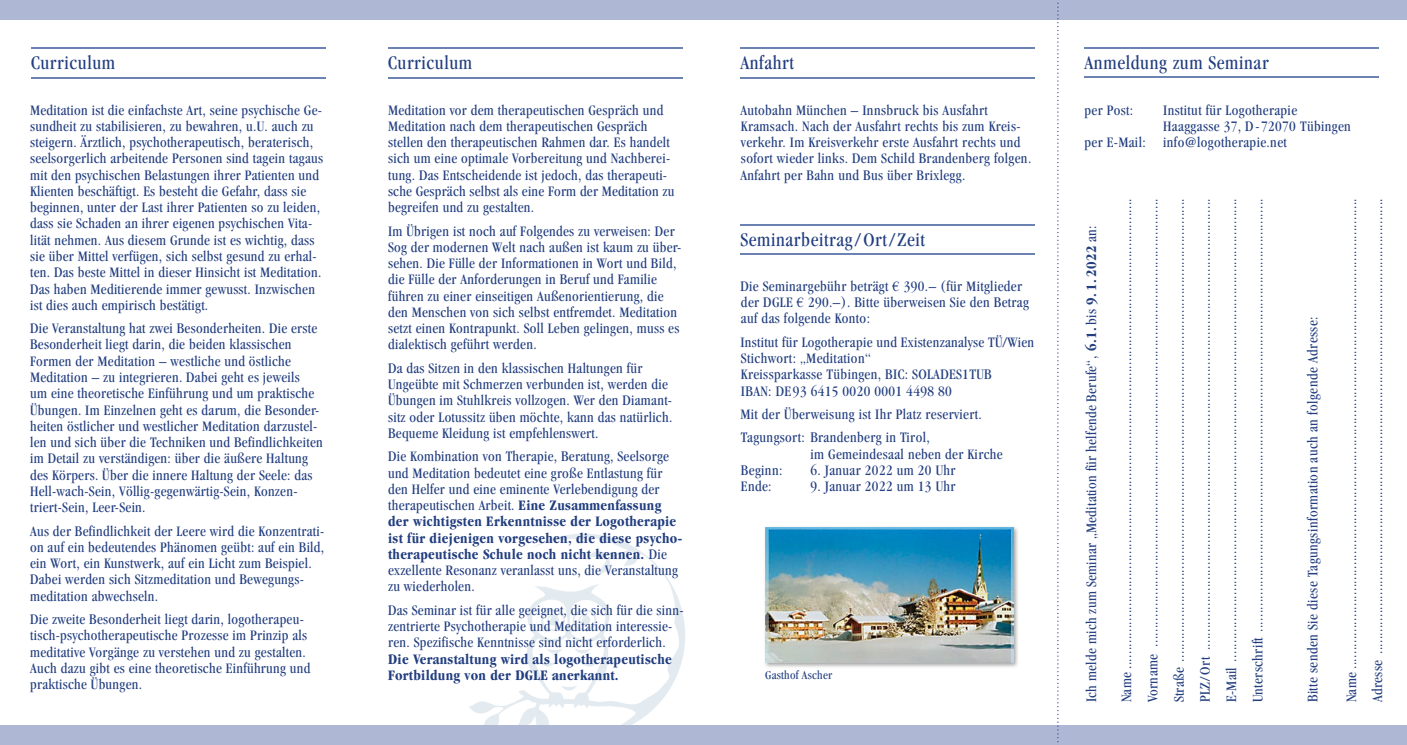
<style>
.page{position:relative;width:1407px;height:745px;background:#fff}
.page>*{position:absolute;margin:0;border:0;box-sizing:border-box;transform-origin:0 0}
.t1{font:condensed 20px "Garamond";letter-spacing:.03em;color:#223e80}
.t2{font:condensed 15px/16.2px "Garamond";letter-spacing:.02em;color:#223e80}
.t3{font:700 condensed 15px/16.2px "Garamond";letter-spacing:.02em;color:#223e80}
.t4{font:condensed 15px/16.2px "Garamond";letter-spacing:.025em;color:#223f80}
.t5{font:condensed 12.5px "Garamond";letter-spacing:.02em;color:#223e80}
.s1{font-weight:700}
.s2{font-family:"Times New Roman";font-stretch:normal;font-size:13.75px}
</style>
<div class="page">
<svg style="left:469px;top:533px;width:216px;height:192px"></svg>
<div style="left:0;top:725px;width:1407px;height:19px;background:#aeb7d4"></div>
<div style="left:0;top:0;width:1407px;height:19px;background:#aeb7d4"></div>
<hr style="left:31px;top:77px;width:294px;height:2px;background:#6b83b2">
<hr style="left:31px;top:47px;width:294px;height:2px;background:#6b83b2">
<hr style="left:1084px;top:76px;width:294px;height:1px;background:#6b83b2">
<hr style="left:1084px;top:47px;width:294px;height:2px;background:#6b83b2">
<hr style="left:740px;top:224px;width:294px;height:2px;background:#6b83b2">
<hr style="left:740px;top:253px;width:294px;height:2px;background:#6b83b2">
<svg style="left:1057px;top:2px;width:1px;height:741px"></svg>
<hr style="left:740px;top:77px;width:294px;height:2px;background:#6b83b2">
<hr style="left:740px;top:47px;width:294px;height:2px;background:#6b83b2">
<hr style="left:388px;top:77px;width:294px;height:2px;background:#6b83b2">
<hr style="left:388px;top:47px;width:294px;height:2px;background:#6b83b2">
<div style="left:762px;top:524px;width:257px;height:144px;background:#1e1e1c;opacity:.4"></div>
<img style="left:765px;top:527px;width:248px;height:134px">
<h1 class="t1" style="left:31px;top:51px;width:86px">Curriculum</h1>
<p class="t2" style="left:30px;top:101px;width:294px">Meditation ist die einfachste Art, seine psychische Ge&shy;sundheit zu stabilisieren, zu bewahren, u.U. auch zu steigern. Ärztlich, psychotherapeutisch, beraterisch, seelsorgerlich arbeitende Personen sind tagein tagaus mit den psychischen Belastungen ihrer Patienten und Klienten beschäftigt. Es besteht die Gefahr, dass sie beginnen, unter der Last ihrer Patienten so zu leiden, dass sie Schaden an ihrer eigenen psychischen Vita&shy;lität nehmen. Aus diesem Grunde ist es wichtig, dass sie über Mittel verfügen, sich selbst gesund zu erhal&shy;ten. Das beste Mittel in dieser Hinsicht ist Meditation.<br>Das haben Meditierende immer gewusst. Inzwischen ist dies auch empirisch bestätigt.</p>
<p class="t2" style="left:30px;top:320px;width:294px">Die Veranstaltung hat zwei Besonderheiten. Die erste Besonderheit liegt darin, die beiden klassischen Formen der Meditation – westliche und östliche Meditation – zu integrieren. Dabei geht es jeweils<br>um eine theoretische Einführung und um praktische Übungen. Im Einzelnen geht es darum, die Besonder&shy;heiten östlicher und westlicher Meditation darzustel&shy;len und sich über die Techniken und Befindlichkeiten im Detail zu verständigen: über die äußere Haltung des Körpers. Über die innere Haltung der Seele: das Hell-wach-Sein, Völlig-gegenwärtig-Sein, Konzen&shy;triert-Sein, Leer-Sein.</p>
<p class="t2" style="left:30px;top:522px;width:296px">Aus der Befindlichkeit der Leere wird die Konzentrati&shy;on auf ein bedeutendes Phänomen geübt: auf ein Bild, ein Wort, ein Kunstwerk, auf ein Licht zum Beispiel.<br>Dabei werden sich Sitzmeditation und Bewegungs&shy;meditation abwechseln.</p>
<p class="t2" style="left:30px;top:610px;width:282px">Die zweite Besonderheit liegt darin, logotherapeu&shy;tisch-psychotherapeutische Prozesse im Prinzip als meditative Vorgänge zu verstehen und zu gestalten.<br>Auch dazu gibt es eine theoretische Einführung und praktische Übungen.</p>
<h1 class="t1" style="left:388px;top:51px;width:86px">Curriculum</h1>
<p class="t2" style="left:388px;top:101px;width:288px">Meditation vor dem therapeutischen Gespräch und Meditation nach dem therapeutischen Gespräch stellen den therapeutischen Rahmen dar. Es handelt sich um eine optimale Vorbereitung und Nachberei&shy;tung. Das Entscheidende ist jedoch, das therapeuti&shy;sche Gespräch selbst als eine Form der Meditation zu begreifen und zu gestalten.</p>
<p class="t2" style="left:388px;top:222px;width:295px">Im Übrigen ist noch auf Folgendes zu verweisen: Der Sog der modernen Welt nach außen ist kaum zu über&shy;sehen. Die Fülle der Informationen in Wort und Bild, die Fülle der Anforderungen in Beruf und Familie führen zu einer einseitigen Außenorientierung, die den Menschen von sich selbst entfremdet. Meditation setzt einen Kontrapunkt. Soll Leben gelingen, muss es dialektisch geführt werden.</p>
<p class="t2" style="left:388px;top:359px;width:286px">Da das Sitzen in den klassischen Haltungen für Ungeübte mit Schmerzen verbunden ist, werden die Übungen im Stuhlkreis vollzogen. Wer den Diamant&shy;sitz oder Lotussitz üben möchte, kann das natürlich.<br>Bequeme Kleidung ist empfehlenswert.</p>
<p class="t2" style="left:388px;top:448px;width:296px">Die Kombination von Therapie, Beratung, Seelsorge und Meditation bedeutet eine große Entlastung für den Helfer und eine eminente Verlebendigung der therapeutischen Arbeit. <span class="s1">Eine Zusammenfassung der wichtigsten Erkenntnisse der Logotherapie ist für diejenigen vorgesehen, die diese psycho&shy;therapeutische Schule noch nicht kennen.</span> Die exzellente Resonanz veranlasst uns, die Veranstaltung zu wiederholen.</p>
<p class="t2" style="left:388px;top:601px;width:297px">Das Seminar ist für alle geeignet, die sich für die sinn&shy;zentrierte Psychotherapie und Meditation interessie&shy;ren. Spezifische Kenntnisse sind nicht erforderlich.</p>
<p class="t3" style="left:388px;top:650px;width:285px">Die Veranstaltung wird als logotherapeutische<br>Fortbildung von der DGLE anerkannt.</p>
<h1 class="t1" style="left:740px;top:51px;width:55px">Anfahrt</h1>
<p class="t2" style="left:740px;top:101px;width:292px">Autobahn München – Innsbruck bis Ausfahrt Kramsach. Nach der Ausfahrt rechts bis zum Kreis&shy;verkehr. Im Kreisverkehr erste Ausfahrt rechts und sofort wieder links. Dem Schild Brandenberg folgen.<br>Anfahrt per Bahn und Bus über Brixlegg.</p>
<h1 class="t1" style="left:740px;top:228px;width:186px">Seminarbeitrag/Ort/Zeit</h1>
<p class="t2" style="left:740px;top:277px;width:290px">Die Seminargebühr beträgt <span class="s2">€</span> 390.– (für Mitglieder der DGLE <span class="s2">€</span> 290.–). Bitte überweisen Sie den Betrag auf das folgende Konto:</p>
<p class="t2" style="left:740px;top:333px;width:295px">Institut für Logotherapie und Existenzanalyse TÜ/Wien<br>Stichwort: „Meditation“</p>
<p class="t4" style="left:741px;top:366px;width:252px">Kreissparkasse Tübingen, BIC: SOLADES1TUB<br>IBAN: DE93 6415 0020 0001 4498 80</p>
<p class="t2" style="left:740px;top:402px;width:243px;line-height:23.4px">Mit der Überweisung ist Ihr Platz reserviert.<br>Tagungsort: Brandenberg in Tirol,</p>
<p class="t2" style="left:810px;top:445px;width:194px">im Gemeindesaal neben der Kirche</p>
<p class="t2" style="left:741px;top:461px;width:43px">Beginn:</p>
<p class="t2" style="left:810px;top:461px;width:147px">6. Januar 2022 um 20 Uhr</p>
<p class="t2" style="left:741px;top:477px;width:32px">Ende:</p>
<p class="t2" style="left:810px;top:477px;width:147px">9. Januar 2022 um 13 Uhr</p>
<p class="t5" style="left:765px;top:667px;width:69px">Gasthof Ascher</p>
<h1 class="t1" style="left:1084px;top:51px;width:186px">Anmeldung zum Seminar</h1>
<p class="t2" style="left:1084px;top:101px;width:50px">per Post:</p>
<p class="t2" style="left:1163px;top:101px;width:135px">Institut für Logotherapie</p>
<p class="t2" style="left:1163px;top:118px;width:189px">Haaggasse 37, D-72070 Tübingen</p>
<p class="t2" style="left:1084px;top:134px;width:204px">per E-Mail: info@logotherapie.net</p>
<p class="t2" style="left:1083px;top:702px;width:478px;rotate:-90deg">Ich melde mich zum Seminar „Meditation für helfende Berufe“, <span class="s1">6.1.</span> bis <span class="s1">9. 1. 2022</span> an:</p>
<p class="t2" style="left:1113px;top:702px;width:505px;line-height:26.2px;text-align:justify;rotate:-90deg">Name ...............................................................................................................................<br>Vorname .........................................................................................................................<br>Straße .............................................................................................................................<br>PLZ/Ort ..........................................................................................................................<br>E-Mail .............................................................................................................................<br>Unterschrift .....................................................................................................................</p>
<p class="t2" style="left:1304px;top:702px;width:387px;rotate:-90deg">Bitte senden Sie diese Tagungsinformation auch an folgende Adresse:</p>
<p class="t2" style="left:1338px;top:702px;width:505px;line-height:26.2px;rotate:-90deg">Name ...............................................................................................................................<br>Adresse ...........................................................................................................................</p>
</div>
